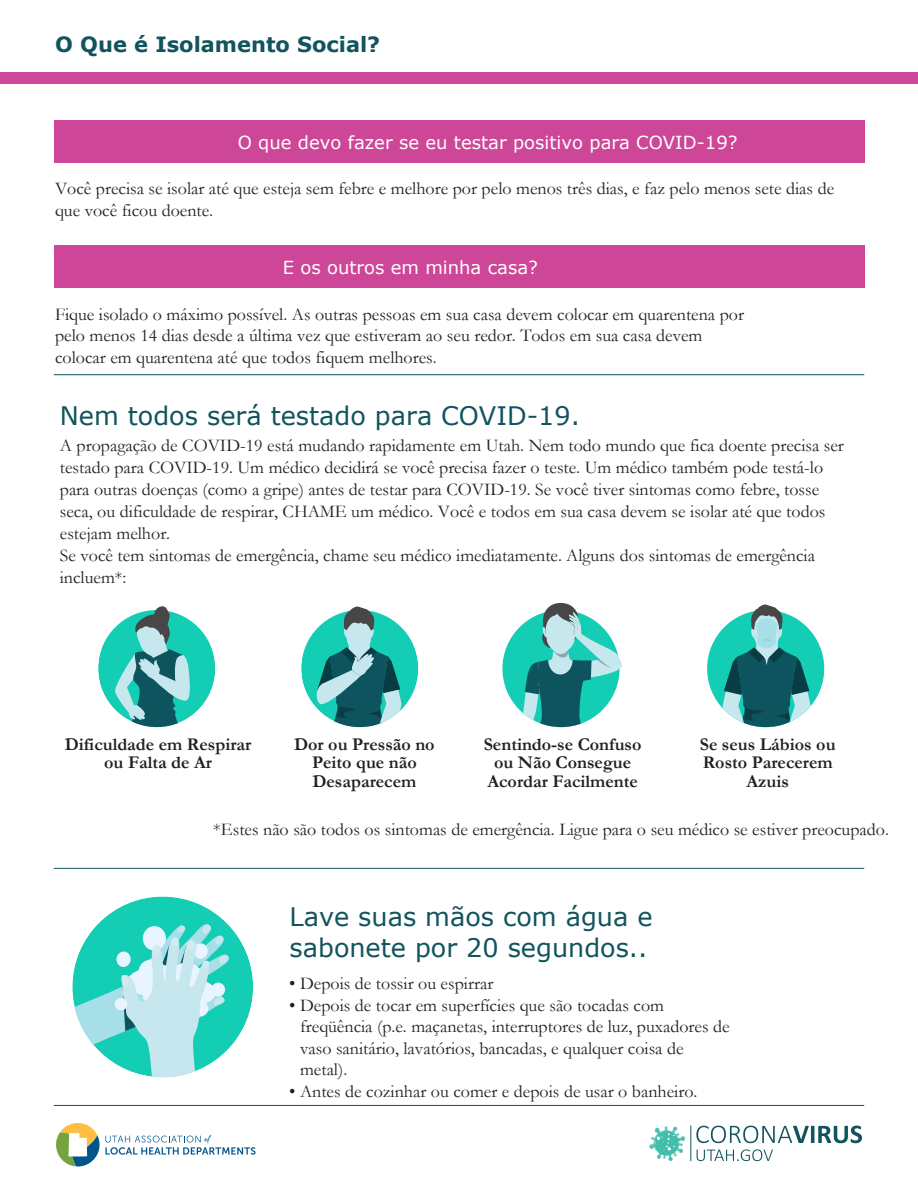
<style>
.page{position:relative;width:918px;height:1188px;background:#fff}
.page>*{position:absolute;margin:0;border:0;box-sizing:border-box;transform-origin:0 0}
.t1{font:25.5px/31.3px "Verdana";color:#11545e}
.t2{font:700 21px "Verdana";color:#11545e}
.t3{font:18px/21.6px "Garamond";color:#231f20}
.t4{font:700 18px/18.6px "Garamond";color:#231f20;text-align:center}
.t5{font:18px "Verdana";color:#fff}
</style>
<div class="page">
<div style="left:0;top:72px;width:918px;height:12px;background:#ce4698"></div>
<svg style="left:649px;top:1126px;width:37px;height:35px"></svg>
<svg style="left:697px;top:1149px;width:76px;height:12px"></svg>
<svg style="left:696px;top:1126px;width:166px;height:17px"></svg>
<hr style="left:690px;top:1126px;width:1px;height:35px;background:#11545e">
<svg style="left:56px;top:1123px;width:200px;height:44px"></svg>
<hr style="left:54px;top:1105px;width:810px;height:1px;background:#0f555e">
<hr style="left:54px;top:868px;width:810px;height:1px;background:#0f555e">
<hr style="left:54px;top:374px;width:810px;height:1px;background:#0f555e">
<div style="left:72px;top:896px;width:181px;height:181px;background:#13cdb4;border-radius:50%"></div>
<svg style="left:72px;top:923px;width:159px;height:154px"></svg>
<div style="left:114px;top:998px;width:14px;height:13px;background:#e8f4ff;border-radius:50%"></div>
<div style="left:54px;top:120px;width:810px;height:43px;background:#ce4698"></div>
<div style="left:54px;top:246px;width:810px;height:42px;background:#ce4698"></div>
<div style="left:502px;top:610px;width:118px;height:117px;background:#13cdb4;border-radius:50%"></div>
<div style="left:707px;top:610px;width:117px;height:117px;background:#13cdb4;border-radius:50%"></div>
<svg style="left:522px;top:603px;width:100px;height:124px"></svg>
<svg style="left:721px;top:604px;width:91px;height:123px"></svg>
<svg style="left:301px;top:606px;width:117px;height:121px"></svg>
<svg style="left:98px;top:606px;width:117px;height:121px"></svg>
<p class="t2" style="left:55px;top:30px;width:326px">O Que é Isolamento Social?</p>
<p class="t5" style="left:238px;top:130px;width:501px">O que devo fazer se eu testar positivo para COVID-19?</p>
<p class="t3" style="left:55px;top:177px;width:781px">Você precisa se isolar até que esteja sem febre e melhore por pelo menos três dias, e faz pelo menos sete dias de que você ficou doente.</p>
<p class="t5" style="left:283px;top:255px;width:257px">E os outros em minha casa?</p>
<p class="t3" style="left:55px;top:303px;width:691px">Fique isolado o máximo possível. As outras pessoas em sua casa devem colocar em quarentena por pelo menos 14 dias desde a última vez que estiveram ao seu redor. Todos em sua casa devem colocar em quarentena até que todos fiquem melhores.</p>
<h1 class="t1" style="left:60px;top:400px;width:522px">Nem todos será testado para COVID-19.</h1>
<p class="t3" style="left:60px;top:434px;width:786px;line-height:22px">A propagação de COVID-19 está mudando rapidamente em Utah. Nem todo mundo que fica doente precisa ser testado para COVID-19. Um médico decidirá se você precisa fazer o teste. Um médico também pode testá-lo para outras doenças (como a gripe) antes de testar para COVID-19. Se você tiver sintomas como febre, tosse seca, ou dificuldade de respirar, CHAME um médico. Você e todos em sua casa devem se isolar até que todos estejam melhor.<br>Se você tem sintomas de emergência, chame seu médico imediatamente. Alguns dos sintomas de emergência incluem*:</p>
<p class="t4" style="left:65px;top:735px;width:188px">Dificuldade em Respirar ou Falta de Ar</p>
<p class="t4" style="left:294px;top:735px;width:142px">Dor ou Pressão no<br>Peito que não<br>Desaparecem</p>
<p class="t4" style="left:484px;top:735px;width:159px">Sentindo-se Confuso ou Não Consegue<br>Acordar Facilmente</p>
<p class="t4" style="left:700px;top:735px;width:137px">Se seus Lábios ou<br>Rosto Parecerem<br>Azuis</p>
<p class="t3" style="left:213px;top:818px;width:677px">*Estes não são todos os sintomas de emergência. Ligue para o seu médico se estiver preocupado.</p>
<h1 class="t1" style="left:290px;top:901px;width:365px">Lave suas mãos com água e sabonete por 20 segundos..</h1>
<p class="t3" style="left:289px;top:972px;width:206px">• Depois de tossir ou espirrar</p>
<p class="t3" style="left:300px;top:994px;width:431px;text-indent:-11px">• Depois de tocar em superfícies que são tocadas com freqüência (p.e. maçanetas, interruptores de luz, puxadores de vaso sanitário, lavatórios, bancadas, e qualquer coisa de metal).</p>
<p class="t3" style="left:289px;top:1080px;width:410px">• Antes de cozinhar ou comer e depois de usar o banheiro.</p>
</div>
